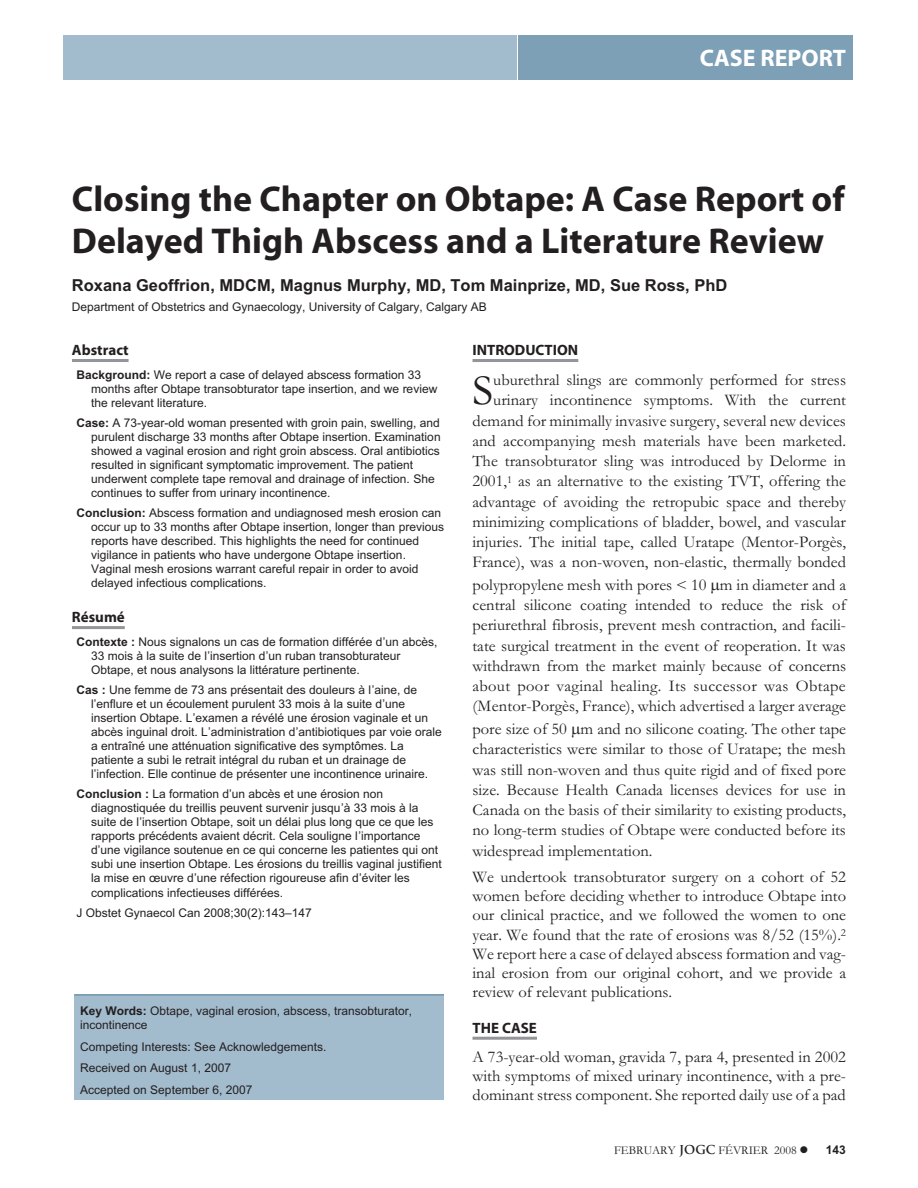
<style>
.page{position:relative;width:918px;height:1188px;background:#fff}
.page>*{position:absolute;margin:0;border:0;box-sizing:border-box;transform-origin:0 0}
.t1{font:43.5px "Garamond";color:#231f20}
.t2{font:700 36px/42px "Myriad";color:#231f20}
.t3{font:700 24px "Myriad";color:#fff}
.t4{font:16.5px/20.2px "Garamond";color:#231f20;text-align:justify}
.t5{font:700 16.5px "Arial";color:#231f20}
.t6{font:700 15px "Myriad";color:#231f20}
.t7{font:12px/14px "Arial";color:#231f20}
.t8{font:12px "Garamond";color:#231f20}
.t9{font:700 12px "Arial";color:#231f20}
.s1{font-weight:700}
.s2{font-family:"Trajan";font-weight:700}
</style>
<div class="page">
<div style="left:518px;top:35px;width:335px;height:45px;background:#7da0b6"></div>
<div style="left:63px;top:35px;width:454px;height:45px;background:#a2bbcd"></div>
<hr style="left:72px;top:359px;width:57px;height:3px;background:#939598">
<hr style="left:72px;top:626px;width:53px;height:3px;background:#939598">
<hr style="left:472px;top:359px;width:106px;height:3px;background:#939598">
<hr style="left:472px;top:1037px;width:65px;height:3px;background:#939598">
<div style="left:74px;top:995px;width:370px;height:105px;background:#a2bbcd"></div>
<hr style="left:74px;top:995px;width:370px;height:1px;background:#5c87a1">
<h3 class="t3" style="left:700px;top:49px;width:148px">CASE REPORT</h3>
<h2 class="t2" style="left:72px;top:181px;width:774px">Closing the Chapter on Obtape: A Case Report of<br>Delayed Thigh Abscess and a Literature Review</h2>
<h3 class="t5" style="left:72px;top:279px;width:657px">Roxana Geoffrion, MDCM, Magnus Murphy, MD, Tom Mainprize, MD, Sue Ross, PhD</h3>
<p class="t7" style="left:72px;top:301px;width:416px">Department of Obstetrics and Gynaecology, University of Calgary, Calgary AB</p>
<p class="t6" style="left:72px;top:345px;width:58px">Abstract</p>
<p class="t7" style="left:91px;top:369px;width:348px;text-indent:-15px"><span class="s1">Background:</span> We report a case of delayed abscess formation 33 months after Obtape transobturator tape insertion, and we review the relevant literature.</p>
<p class="t7" style="left:91px;top:417px;width:351px;text-indent:-15px"><span class="s1">Case:</span> A 73-year-old woman presented with groin pain, swelling, and purulent discharge 33 months after Obtape insertion. Examination showed a vaginal erosion and right groin abscess. Oral antibiotics resulted in significant symptomatic improvement. The patient underwent complete tape removal and drainage of infection. She continues to suffer from urinary incontinence.</p>
<p class="t7" style="left:91px;top:507px;width:354px;text-indent:-15px"><span class="s1">Conclusion:</span> Abscess formation and undiagnosed mesh erosion can occur up to 33 months after Obtape insertion, longer than previous reports have described. This highlights the need for continued vigilance in patients who have undergone Obtape insertion.<br>Vaginal mesh erosions warrant careful repair in order to avoid delayed infectious complications.</p>
<p class="t6" style="left:72px;top:612px;width:54px">Résumé</p>
<p class="t7" style="left:91px;top:636px;width:348px;text-indent:-15px"><span class="s1">Contexte :</span> Nous signalons un cas de formation différée d’un abcès,<br>33 mois à la suite de l’insertion d’un ruban transobturateur<br>Obtape, et nous analysons la littérature pertinente.</p>
<p class="t7" style="left:91px;top:684px;width:352px;text-indent:-15px"><span class="s1">Cas :</span> Une femme de 73 ans présentait des douleurs à l’aine, de l’enflure et un écoulement purulent 33 mois à la suite d’une insertion Obtape. L’examen a révélé une érosion vaginale et un abcès inguinal droit. L’administration d’antibiotiques par voie orale a entraîné une atténuation significative des symptômes. La patiente a subi le retrait intégral du ruban et un drainage de l’infection. Elle continue de présenter une incontinence urinaire.</p>
<p class="t7" style="left:91px;top:788px;width:352px;text-indent:-15px"><span class="s1">Conclusion :</span> La formation d’un abcès et une érosion non diagnostiquée du treillis peuvent survenir jusqu’à 33 mois à la suite de l’insertion Obtape, soit un délai plus long que ce que les rapports précédents avaient décrit. Cela souligne l’importance d’une vigilance soutenue en ce qui concerne les patientes qui ont subi une insertion Obtape. Les érosions du treillis vaginal justifient la mise en œuvre d’une réfection rigoureuse afin d’éviter les complications infectieuses différées.</p>
<p class="t7" style="left:76px;top:907px;width:237px">J Obstet Gynaecol Can 2008;30(2):143–147</p>
<p class="t6" style="left:472px;top:345px;width:107px">INTRODUCTION</p>
<h1 class="t1" style="left:472px;top:375px;width:22px">S</h1>
<p class="t4" style="left:472px;top:372px;width:375px;text-align:right">uburethral slings are commonly performed for stress urinary incontinence symptoms. With the current demand for minimally invasive surgery, several new devices and accompanying mesh materials have been marketed.<br>The transobturator sling was introduced by Delorme in 2001,<sup>1</sup> as an alternative to the existing TVT, offering the advantage of avoiding the retropubic space and thereby minimizing complications of bladder, bowel, and vascular injuries. The initial tape, called Uratape (Mentor-Porgès, France), was a non-woven, non-elastic, thermally bonded</p>
<p class="t4" style="left:472px;top:576px;width:375px">polypropylene mesh with pores &lt; 10 m in diameter and a central silicone coating intended to reduce the risk of periurethral fibrosis, prevent mesh contraction, and facili&shy;tate surgical treatment in the event of reoperation. It was withdrawn from the market mainly because of concerns about poor vaginal healing. Its successor was Obtape (Mentor-Porgès, France), which advertised a larger average</p>
<p class="t4" style="left:472px;top:721px;width:375px">pore size of 50 m and no silicone coating. The other tape characteristics were similar to those of Uratape; the mesh was still non-woven and thus quite rigid and of fixed pore size. Because Health Canada licenses devices for use in Canada on the basis of their similarity to existing products, no long-term studies of Obtape were conducted before its widespread implementation.</p>
<p class="t4" style="left:472px;top:869px;width:375px;line-height:19.2px">We undertook transobturator surgery on a cohort of 52 women before deciding whether to introduce Obtape into our clinical practice, and we followed the women to one year. We found that the rate of erosions was 8/52 (15%).<sup>2<br></sup>We report here a case of delayed abscess formation and vag&shy;inal erosion from our original cohort, and we provide a review of relevant publications.</p>
<p class="t6" style="left:472px;top:1022px;width:66px">THE CASE</p>
<h3 class="t4" style="left:472px;top:1049px;width:375px;line-height:19.2px">A 73-year-old woman, gravida 7, para 4, presented in 2002 with symptoms of mixed urinary incontinence, with a pre&shy;dominant stress component. She reported daily use of a pad</h3>
<p class="t8" style="left:614px;top:1146px;width:184px">FEBRUARY <span class="s2">JOGC</span> FÉVRIER 2008</p>
<p class="t9" style="left:826px;top:1146px;width:22px">143</p>
<p class="t7" style="left:80px;top:1005px;width:333px"><span class="s1">Key Words:</span> Obtape, vaginal erosion, abscess, transobturator, incontinence</p>
<p class="t7" style="left:80px;top:1037px;width:248px;line-height:21.6px">Competing Interests: See Acknowledgements.<br>Received on August 1, 2007<br>Accepted on September 6, 2007</p>
</div>
